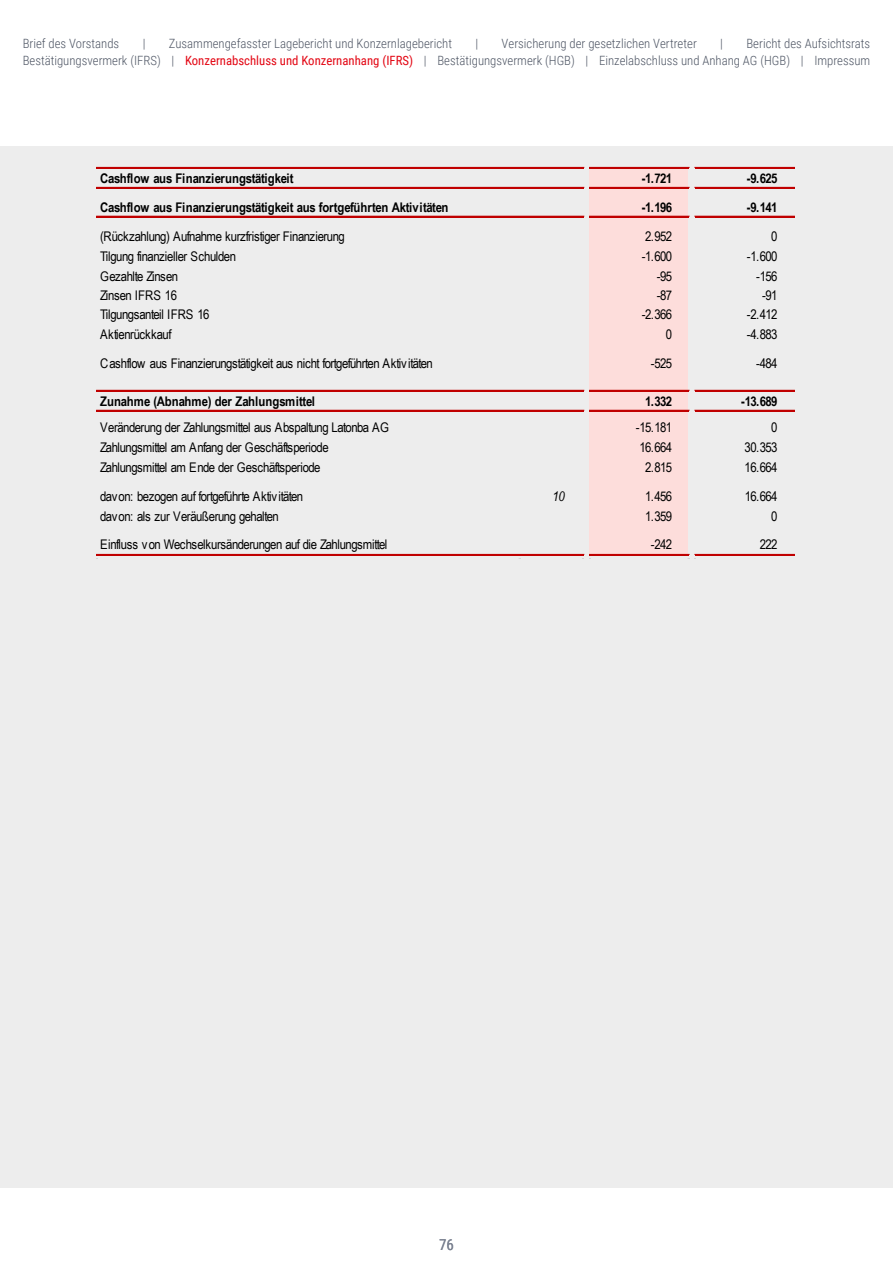
<style>
.page{position:relative;width:893px;height:1263px;background:#fff}
.page>*{position:absolute;margin:0;border:0;box-sizing:border-box;transform-origin:0 0}
.t1{font:15px "Roboto Condensed";color:#7c8392}
.t2{font:13.35px "Arial Narrow";letter-spacing:-.04em;color:#000;scale:1.04 1}
.t3{font:700 13.35px "Arial Narrow";letter-spacing:-.005em;color:#000;scale:1.04 1}
.t4{font:13.35px "Arial Narrow";letter-spacing:-.015em;color:#000;scale:1.04 1}
.t5{font:italic 13.35px "Arial Narrow";color:#000;scale:1.04 1}
.t6{font:300 12.75px/16.5px "Roboto Condensed";color:#4e5564;text-align:right}
.s1{font-weight:400;color:#e30613}
</style>
<div class="page">
<div style="left:0;top:147px;width:893px;height:1041px;background:#ededed"></div>
<div style="left:590px;top:168px;width:99px;height:387px;background:#fddddb"></div>
<div style="left:688px;top:168px;width:106px;height:387px;background:#ededed"></div>
<svg style="left:98px;top:554px;width:696px;height:5px"></svg>
<hr style="left:97px;top:167px;width:487px;height:1px;background:#c00000">
<hr style="left:590px;top:167px;width:99px;height:1px;background:#c00000">
<hr style="left:695px;top:167px;width:99px;height:1px;background:#c00000">
<hr style="left:97px;top:187px;width:487px;height:1px;background:#c00000">
<hr style="left:590px;top:187px;width:99px;height:1px;background:#c00000">
<hr style="left:695px;top:187px;width:99px;height:1px;background:#c00000">
<hr style="left:97px;top:216px;width:487px;height:1px;background:#c00000">
<hr style="left:590px;top:216px;width:99px;height:1px;background:#c00000">
<hr style="left:695px;top:216px;width:99px;height:1px;background:#c00000">
<hr style="left:97px;top:390px;width:487px;height:1px;background:#c00000">
<hr style="left:590px;top:390px;width:99px;height:1px;background:#c00000">
<hr style="left:695px;top:390px;width:99px;height:1px;background:#c00000">
<hr style="left:97px;top:410px;width:487px;height:1px;background:#c00000">
<hr style="left:590px;top:410px;width:99px;height:1px;background:#c00000">
<hr style="left:695px;top:410px;width:99px;height:1px;background:#c00000">
<hr style="left:97px;top:554px;width:487px;height:1px;background:#c00000">
<hr style="left:590px;top:554px;width:99px;height:1px;background:#c00000">
<hr style="left:695px;top:554px;width:99px;height:1px;background:#c00000">
<p class="t6" style="left:23px;top:35px;width:98px">Brief des Vorstands</p>
<p class="t6" style="left:143px;top:35px;width:4px">|</p>
<p class="t6" style="left:169px;top:35px;width:285px">Zusammengefasster Lagebericht und Konzernlagebericht</p>
<p class="t6" style="left:475px;top:35px;width:4px">|</p>
<p class="t6" style="left:502px;top:35px;width:197px">Versicherung der gesetzlichen Vertreter</p>
<p class="t6" style="left:720px;top:35px;width:4px">|</p>
<p class="t6" style="left:23px;top:35px;width:849px">Bericht des Aufsichtsrats<br>Bestätigungsvermerk (IFRS) | <span class="s1">Konzernabschluss und Konzernanhang (IFRS)</span> | Bestätigungsvermerk (HGB) | Einzelabschluss und Anhang AG (HGB) | Impressum</p>
<p class="t3" style="left:100px;top:168px;width:188px">Cashflow aus Finanzierungstätigkeit</p>
<p class="t3" style="left:642px;top:168px;width:31px">-1.721</p>
<p class="t3" style="left:747px;top:168px;width:31px">-9.625</p>
<p class="t3" style="left:100px;top:197px;width:336px">Cashflow aus Finanzierungstätigkeit aus fortgeführten Aktivitäten</p>
<p class="t3" style="left:642px;top:197px;width:31px">-1.196</p>
<p class="t3" style="left:747px;top:197px;width:31px">-9.141</p>
<p class="t2" style="left:100px;top:226px;width:237px">(Rückzahlung) Aufnahme kurzfristiger Finanzierung</p>
<p class="t2" style="left:645px;top:226px;width:28px">2.952</p>
<p class="t2" style="left:771px;top:226px;width:8px">0</p>
<p class="t2" style="left:100px;top:246px;width:132px">Tilgung finanzieller Schulden</p>
<p class="t2" style="left:642px;top:246px;width:31px">-1.600</p>
<p class="t2" style="left:747px;top:246px;width:31px">-1.600</p>
<p class="t2" style="left:100px;top:266px;width:77px">Gezahlte Zinsen</p>
<p class="t2" style="left:657px;top:266px;width:16px">-95</p>
<p class="t2" style="left:756px;top:266px;width:22px">-156</p>
<p class="t4" style="left:100px;top:286px;width:75px">Zinsen IFRS 16</p>
<p class="t2" style="left:657px;top:286px;width:16px">-87</p>
<p class="t2" style="left:762px;top:286px;width:16px">-91</p>
<p class="t2" style="left:100px;top:305px;width:107px">Tilgungsanteil IFRS 16</p>
<p class="t2" style="left:642px;top:305px;width:31px">-2.366</p>
<p class="t2" style="left:747px;top:305px;width:31px">-2.412</p>
<p class="t2" style="left:100px;top:325px;width:70px">Aktienrückkauf</p>
<p class="t2" style="left:666px;top:325px;width:8px">0</p>
<p class="t2" style="left:747px;top:325px;width:31px">-4.883</p>
<p class="t2" style="left:100px;top:354px;width:321px">Cashflow aus Finanzierungstätigkeit aus nicht fortgeführten Aktivitäten</p>
<p class="t2" style="left:651px;top:354px;width:22px">-525</p>
<p class="t2" style="left:756px;top:354px;width:22px">-484</p>
<p class="t3" style="left:100px;top:391px;width:208px">Zunahme (Abnahme) der Zahlungsmittel</p>
<p class="t3" style="left:645px;top:391px;width:28px">1.332</p>
<p class="t3" style="left:741px;top:391px;width:37px">-13.689</p>
<p class="t2" style="left:100px;top:418px;width:279px">Veränderung der Zahlungsmittel aus Abspaltung Latonba AG</p>
<p class="t2" style="left:636px;top:418px;width:37px">-15.181</p>
<p class="t2" style="left:771px;top:418px;width:8px">0</p>
<p class="t2" style="left:100px;top:438px;width:221px">Zahlungsmittel am Anfang der Geschäftsperiode</p>
<p class="t2" style="left:639px;top:438px;width:33px">16.664</p>
<p class="t2" style="left:745px;top:438px;width:33px">30.353</p>
<p class="t2" style="left:100px;top:458px;width:213px">Zahlungsmittel am Ende der Geschäftsperiode</p>
<p class="t2" style="left:645px;top:458px;width:28px">2.815</p>
<p class="t2" style="left:745px;top:458px;width:33px">16.664</p>
<p class="t2" style="left:100px;top:487px;width:197px">davon: bezogen auf fortgeführte Aktivitäten</p>
<p class="t5" style="left:553px;top:487px;width:13px">10</p>
<p class="t2" style="left:645px;top:487px;width:28px">1.456</p>
<p class="t2" style="left:745px;top:487px;width:33px">16.664</p>
<p class="t2" style="left:100px;top:507px;width:173px">davon: als zur Veräußerung gehalten</p>
<p class="t2" style="left:645px;top:507px;width:28px">1.359</p>
<p class="t2" style="left:771px;top:507px;width:8px">0</p>
<p class="t2" style="left:100px;top:534px;width:278px">Einfluss von Wechselkursänderungen auf die Zahlungsmittel</p>
<p class="t2" style="left:651px;top:534px;width:22px">-242</p>
<p class="t2" style="left:760px;top:534px;width:19px">222</p>
<p class="t1" style="left:439px;top:1234px;width:16px">76</p>
</div>
